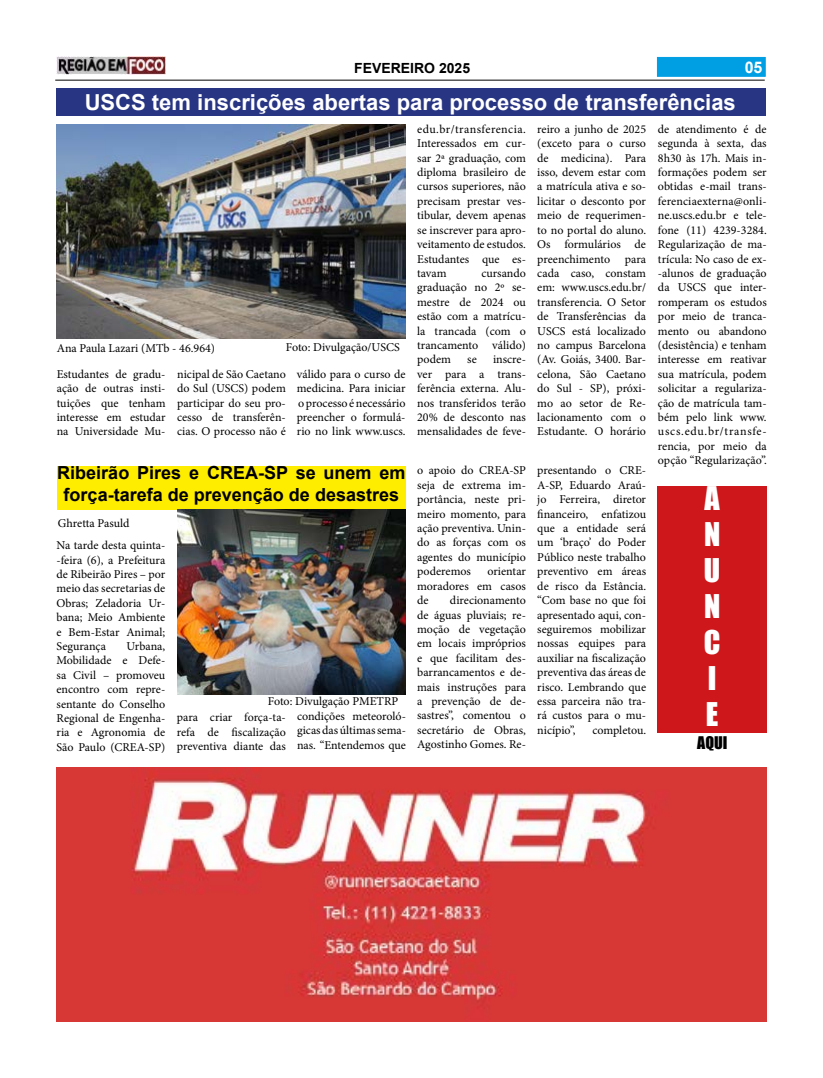
<style>
.page{position:relative;width:823px;height:1078px;background:#fff}
.page>*{position:absolute;margin:0;border:0;box-sizing:border-box;transform-origin:0 0}
.t1{font:30px/36px "Impact";color:#fff}
.t2{font:700 22px "Arial";color:#fff}
.t3{font:700 18px/21.6px "Arial";color:#000;text-align:center}
.t4{font:16px "Impact";color:#000}
.t5{font:700 16px "Arial";color:#fff}
.t6{font:700 14px "Arial";color:#000}
.t7{font:12px/14.4px "Minion Pro";color:#000;text-align:justify}
</style>
<div class="page">
<div style="left:57px;top:466px;width:348px;height:43px;background:#ffed00"></div>
<img style="left:57px;top:767px;width:708px;height:253px">
<img style="left:57px;top:57px;width:108px;height:17px">
<div style="left:656px;top:57px;width:109px;height:20px;background:#009fe3;border:1px solid #009fe3"></div>
<hr style="left:55px;top:80px;width:709px;height:1px;background:#000">
<div style="left:57px;top:89px;width:708px;height:27px;background:#283583"></div>
<img style="left:57px;top:125px;width:348px;height:213px">
<img style="left:177px;top:509px;width:228px;height:185px">
<div style="left:656px;top:486px;width:110px;height:247px;background:#cd171a"></div>
<p class="t6" style="left:354px;top:58px;width:117px">FEVEREIRO 2025</p>
<h3 class="t5" style="left:744px;top:56px;width:19px">05</h3>
<h2 class="t2" style="left:85px;top:86px;width:652px">USCS tem inscrições abertas para processo de transferências</h2>
<p class="t7" style="left:57px;top:341px;width:160px">Ana Paula Lazari (MTb - 46.964)</p>
<p class="t7" style="left:286px;top:340px;width:115px">Foto: Divulgação/USCS</p>
<p class="t7" style="left:57px;top:367px;width:110px">Estudantes de gradu&shy;ação de outras insti&shy;tuições que tenham interesse em estudar na Universidade Mu-</p>
<p class="t7" style="left:177px;top:367px;width:110px">nicipal de São Caetano do Sul (USCS) podem participar do seu pro&shy;cesso de transferên&shy;cias. O processo não é</p>
<p class="t7" style="left:296px;top:367px;width:110px">válido para o curso de medicina. Para iniciar o processo é necessário preencher o formulá&shy;rio no link www.uscs.</p>
<h3 class="t3" style="left:57px;top:462px;width:349px">Ribeirão Pires e CREA-SP se unem em força-tarefa de prevenção de desastres</h3>
<p class="t7" style="left:56px;top:538px;width:110px">Na tarde desta quinta--feira (6), a Prefeitura de Ribeirão Pires – por meio das secretarias de Obras; Zeladoria Ur&shy;bana; Meio Ambiente e Bem-Estar Animal; Segurança</p>
<p class="t7" style="left:58px;top:516px;width:73px">Ghretta Pasuld</p>
<p class="t7" style="left:56px;top:639px;width:110px;text-indent:70px">Urbana, Mobilidade e Defe&shy;sa Civil – promoveu encontro com repre&shy;sentante do Conselho Regional de Engenha&shy;ria e Agronomia de São Paulo (CREA-SP)</p>
<p class="t7" style="left:268px;top:693px;width:132px">Foto: Divulgação PMETRP</p>
<p class="t7" style="left:177px;top:710px;width:110px">para criar força-ta&shy;refa de fiscalização preventiva diante das</p>
<p class="t7" style="left:297px;top:709px;width:110px">condições meteoroló&shy;gicas das últimas sema&shy;nas. “Entendemos que</p>
<p class="t7" style="left:417px;top:122px;width:110px">edu.br/transferencia.<br>Interessados em cur&shy;sar 2ª graduação, com diploma brasileiro de cursos superiores, não precisam prestar ves&shy;tibular, devem apenas se inscrever para apro&shy;veitamento de estudos.<br>Estudantes que es&shy;tavam</p>
<p class="t7" style="left:417px;top:266px;width:110px;text-indent:64px">cursando graduação no 2º se&shy;mestre de 2024 ou estão com a matrícu&shy;la trancada (com o trancamento válido) podem</p>
<p class="t7" style="left:417px;top:352px;width:110px;text-indent:76px">inscre&shy;ver para a trans&shy;ferência externa. Alu&shy;nos transferidos terão 20% de desconto nas mensalidades de feve-</p>
<p class="t7" style="left:467px;top:352px;width:11px">se</p>
<p class="t7" style="left:417px;top:463px;width:110px">o apoio do CREA-SP seja de extrema im&shy;portância, neste pri&shy;meiro momento, para ação preventiva. Unin&shy;do as forças com os agentes do município poderemos</p>
<p class="t7" style="left:417px;top:564px;width:110px;text-indent:70px">orientar moradores em casos de</p>
<p class="t7" style="left:417px;top:593px;width:110px;text-indent:33px">direcionamento de águas pluviais; re&shy;moção de vegetação em locais impróprios e que facilitam des&shy;barrancamentos e de&shy;mais instruções para a prevenção de de&shy;sastres”, comentou o secretário de Obras, Agostinho Gomes. Re-</p>
<p class="t7" style="left:537px;top:122px;width:110px">reiro a junho de 2025 (exceto para o curso de medicina). Para isso, devem estar com a matrícula ativa e so&shy;licitar o desconto por meio de requerimen&shy;to no portal do aluno.<br>Os formulários de preenchimento para cada caso, constam em: www.uscs.edu.br/ transferencia. O Setor de Transferências da USCS está localizado no campus Barcelona (Av. Goiás, 3400. Bar&shy;celona, São Caetano do Sul - SP), próxi&shy;mo ao setor de Re&shy;lacionamento com o Estudante. O horário</p>
<p class="t7" style="left:657px;top:122px;width:110px">de atendimento é de segunda à sexta, das 8h30 às 17h. Mais in&shy;formações podem ser obtidas e-mail trans&shy;ferenciaexterna@onli&shy;ne.uscs.edu.br e tele&shy;fone (11) 4239-3284.<br>Regularização de ma&shy;trícula: No caso de ex--alunos de graduação da USCS que inter&shy;romperam os estudos por meio de tranca&shy;mento ou abandono (desistência) e tenham interesse em reativar sua matrícula, podem solicitar a regulariza&shy;ção de matrícula tam&shy;bém pelo link www. uscs.edu.br/transfe&shy;rencia, por meio da opção “Regularização”.</p>
<p class="t7" style="left:537px;top:463px;width:110px">presentando o CRE-A-SP, Eduardo Araú&shy;jo Ferreira, diretor financeiro, enfatizou que a entidade será um ‘braço’ do Poder Público neste trabalho preventivo em áreas de risco da Estância. “Com base no que foi apresentado aqui, con&shy;seguiremos mobilizar nossas equipes para auxiliar na fiscalização preventiva das áreas de risco. Lembrando que essa parceira não tra&shy;rá custos para o mu&shy;nicípio”,</p>
<h1 class="t1" style="left:703px;top:479px;width:18px">A<br>N<br>U<br>N<br>C<br>I<br>E</h1>
<h3 class="t4" style="left:696px;top:729px;width:32px">AQUI</h3>
<p class="t7" style="left:592px;top:722px;width:55px">completou.</p>
</div>
